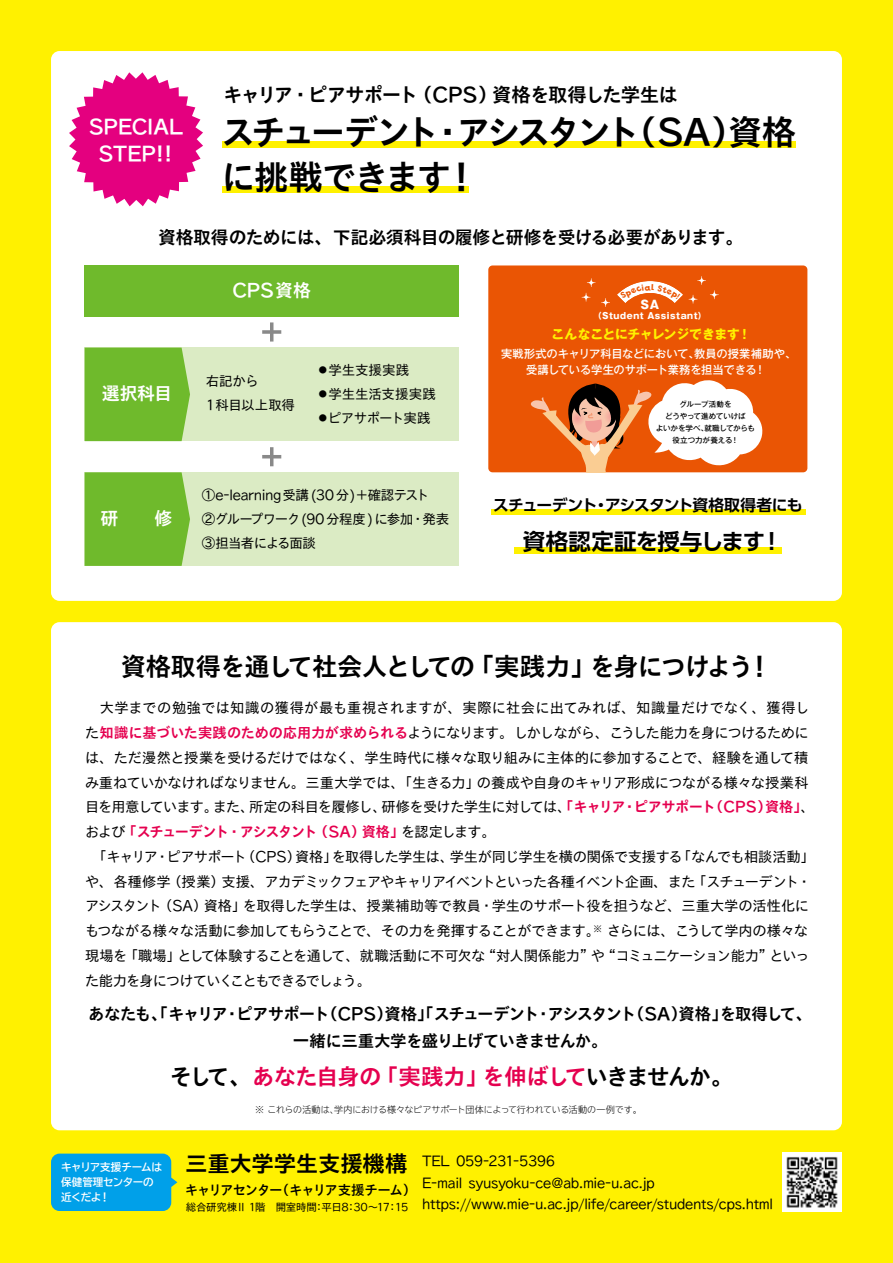
<style>
.page{position:relative;width:893px;height:1263px;background:#fff100}
.page>*{position:absolute;margin:0;border:0;box-sizing:border-box;transform-origin:0 0}
.t1{font:34.5px/45px "TB Go Std B";letter-spacing:-.11em;color:#000}
.t2{font:25.5px "TB Go Std B";letter-spacing:-.055em;color:#000}
.t3{font:22.5px "TB Go Std B";letter-spacing:-.07em;color:#e5004f}
.t4{font:700 22.5px "UD Shin Go Pr 6 De";letter-spacing:-.02em;color:#000}
.t5{font:22.5px "TB Go Std B";letter-spacing:-.01em;color:#000}
.t6{font:19.5px "TB Go Std B";letter-spacing:-.055em;color:#000}
.t7{font:19.5px/27px "TB Go Std B";letter-spacing:-.015em;color:#fff;text-align:center}
.t8{font:18px "TB Go Std B";letter-spacing:-.05em;color:#000}
.t9{font:18px "TB Go Std B";letter-spacing:-.01em;color:#fff}
.t10{font:16.5px/27px "TB Go Std B";letter-spacing:-.06em;color:#000;text-align:center}
.t11{font:700 15.75px "UD Shin Go Pr 6 De";letter-spacing:-.055em;color:#000}
.t12{font:14.25px/24.8px "TB Go Std R";letter-spacing:-.04em;color:#000}
.t13{font:14.25px "TB Go Std B";letter-spacing:-.105em;color:#e5004f}
.t14{font:13.5px/24px "TB Go Std R";letter-spacing:-.03em;color:#000}
.t15{font:13.5px "TB Go Std DB";letter-spacing:-.095em;color:#000}
.t16{font:13.5px "TB Go Std R";letter-spacing:-.005em;color:#000}
.t17{font:13.5px "TB Go Std R";letter-spacing:-.05em;color:#000}
.t18{font:700 12.75px "Gothic MB101 Pr 6 N";letter-spacing:-.02em;color:#fff100}
.t19{font:800 11.55px "Gothic MB101 Pr 6 N";color:#fff}
.t20{font:500 11.25px/15.8px "Gothic MB101 Pr 6 N";letter-spacing:-.015em;color:#fff;text-align:center}
.t21{font:700 10.5px/15px "TBUD Go Std";letter-spacing:-.04em;color:#fff}
.t22{font:300 9px "TBUD Go Std Super";letter-spacing:-.015em;color:#000}
.t23{font:800 8.7px "Gothic MB101 Pr 6 N";letter-spacing:.07em;color:#fff}
.t24{font:500 7.5px/12px "Gothic MB101 Pr 6 N";letter-spacing:-.01em;color:#000;text-align:center}
.s1{font-family:"TB Go Std B";color:#e5004f}
.s2{font-family:"TB Go Std R";color:#000}
.s3{color:#000}
</style>
<div class="page">
<div style="left:51px;top:51px;width:791px;height:550px;background:#fff;border-radius:9px"></div>
<div style="left:51px;top:622px;width:791px;height:508px;background:#fff;border-radius:9px"></div>
<div style="left:85px;top:472px;width:374px;height:94px;background:#dbebc4"></div>
<div style="left:85px;top:348px;width:374px;height:93px;background:#dbebc4"></div>
<div style="left:85px;top:265px;width:374px;height:51px;background:#6fba2c"></div>
<div style="left:85px;top:348px;width:105px;height:93px;background:#6fba2c"></div>
<div style="left:85px;top:472px;width:105px;height:94px;background:#6fba2c"></div>
<svg style="left:262px;top:447px;width:19px;height:19px"></svg>
<svg style="left:262px;top:322px;width:19px;height:20px"></svg>
<div style="left:488px;top:265px;width:319px;height:207px;background:#ea5504;border-radius:4px"></div>
<div style="left:222px;top:142px;width:574px;height:6px;background:#fff100"></div>
<div style="left:222px;top:187px;width:246px;height:6px;background:#fff100"></div>
<div style="left:491px;top:509px;width:315px;height:5px;background:#fff100"></div>
<div style="left:514px;top:547px;width:268px;height:6px;background:#fff100"></div>
<svg style="left:51px;top:1153px;width:126px;height:58px;background:#0fa4da"></svg>
<img style="left:782px;top:1152px;width:60px;height:60px">
<svg style="left:69px;top:72px;width:134px;height:134px"></svg>
<svg style="left:601px;top:298px;width:9px;height:9px"></svg>
<svg style="left:689px;top:276px;width:30px;height:28px"></svg>
<svg style="left:587px;top:278px;width:9px;height:9px"></svg>
<svg style="left:582px;top:293px;width:8px;height:9px"></svg>
<svg style="left:530px;top:380px;width:233px;height:92px"></svg>
<svg style="left:617px;top:281px;width:66px;height:22px"></svg>
<h3 class="t7" style="left:89px;top:114px;width:96px">SPECIAL<br>STEP!!</h3>
<h3 class="t6" style="left:223px;top:78px;width:456px">キャリア・ピアサポート（CPS）資格を取得した学生は</h3>
<h1 class="t1" style="left:221px;top:110px;width:577px">スチューデント・アシスタント（SA）資格に挑戦できます！</h1>
<p class="t8" style="left:158px;top:221px;width:587px">資格取得のためには、下記必須科目の履修と研修を受ける必要があります。</p>
<p class="t9" style="left:102px;top:378px;width:72px">選択科目</p>
<p class="t9" style="left:100px;top:503px;width:73px">研　　修</p>
<p class="t9" style="left:232px;top:275px;width:80px">CPS資格</p>
<p class="t14" style="left:206px;top:368px;width:91px">右記から<br>1科目以上取得</p>
<p class="t14" style="left:316px;top:357px;width:95px">●学生支援実践</p>
<p class="t16" style="left:316px;top:382px;width:121px">●学生生活支援実践</p>
<p class="t17" style="left:316px;top:406px;width:116px">●ピアサポート実践</p>
<p class="t14" style="left:202px;top:482px;width:249px">①e-learning受講(30分)＋確認テスト<br>②グループワーク(90 分程度)に参加・発表<br>③担当者による面談</p>
<p class="t19" style="left:640px;top:295px;width:20px">SA</p>
<p class="t23" style="left:593px;top:309px;width:115px">（Student Assistant）</p>
<p class="t20" style="left:501px;top:345px;width:297px">実戦形式のキャリア科目などにおいて、教員の授業補助や、受講している学生のサポート業務を担当できる！</p>
<p class="t24" style="left:656px;top:398px;width:101px">グループ活動を<br>どうやって進めていけば<br>よいかを学べ、就職してからも役立つ力が養える！</p>
<p class="t18" style="left:551px;top:323px;width:201px">こんなことにチャレンジできます！</p>
<p class="t11" style="left:493px;top:492px;width:311px">スチューデント・アシスタント資格取得者にも</p>
<h3 class="t4" style="left:523px;top:523px;width:261px">資格認定証を授与します！</h3>
<h2 class="t2" style="left:121px;top:645px;width:653px">資格取得を通して社会人としての「実践力」を身につけよう！</h2>
<p class="t12" style="left:85px;top:695px;width:731px">　大学までの勉強では知識の獲得が最も重視されますが、実際に社会に出てみれば、知識量だけでなく、獲得した<span class="s1">知識に基づいた実践のための応用力が求められる</span>ようになります。しかしながら、こうした能力を身につけるためには、ただ漫然と授業を受けるだけではなく、学生時代に様々な取り組みに主体的に参加することで、経験を通して積み重ねていかなければなりません。三重大学では、「生きる力」の養成や自身のキャリア形成につながる様々な授業科目を用意しています。また、所定の科目を履修し、研修を受けた学生に対しては、<span class="s1">「キャリア・ピアサポート（CPS）資格」</span>、</p>
<p class="t13" style="left:85px;top:819px;width:412px"><span class="s2">および</span>「スチューデント・アシスタント（SA）資格」<span class="s2">を認定します。</span></p>
<p class="t12" style="left:85px;top:843px;width:731px">　「キャリア・ピアサポート（CPS）資格」を取得した学生は、学生が同じ学生を横の関係で支援する「なんでも相談活動」や、各種修学（授業）支援、アカデミックフェアやキャリアイベントといった各種イベント企画、また「スチューデント・アシスタント（SA）資格」を取得した学生は、授業補助等で教員・学生のサポート役を担うなど、三重大学の活性化にもつながる様々な活動に参加してもらうことで、その力を発揮することができます。<sup>※</sup> さらには、こうして学内の様々な現場を「職場」として体験することを通して、就職活動に不可欠な“対人関係能力”や“コミュニケーション能力”といった能力を身につけていくこともできるでしょう。</p>
<p class="t10" style="left:88px;top:1001px;width:726px">あなたも、「キャリア・ピアサポート（CPS）資格」「スチューデント・アシスタント（SA）資格」を取得して、一緒に三重大学を盛り上げていきませんか。</p>
<h3 class="t3" style="left:170px;top:1057px;width:566px"><span class="s3">そして、</span>あなた自身の「実践力」を伸ばして<span class="s3">いきませんか。</span></h3>
<p class="t21" style="left:61px;top:1160px;width:102px">キャリア支援チームは保健管理センターの近くだよ！</p>
<p class="t22" style="left:255px;top:1102px;width:388px">※ これらの活動は、学内における様々なピアサポート団体によって行われている活動の一例です。</p>
<h3 class="t5" style="left:185px;top:1144px;width:224px">三重大学学生支援機構</h3>
<p class="t15" style="left:185px;top:1178px;width:233px">キャリアセンター（キャリア支援チーム）</p>
<p class="t14" style="left:422px;top:1148px;width:135px">TEL 059-231-5396</p>
<p class="t14" style="left:422px;top:1170px;width:234px">E-mail syusyoku-ce＠ab.mie-u.ac.jp</p>
<p class="t14" style="left:186px;top:1192px;width:588px"><sub>総合研究棟Ⅱ</sub> <sub>1階　開室時間：平日8：30～17：15</sub> https://www.mie-u.ac.jp/life/career/students/cps.html</p>
</div>
